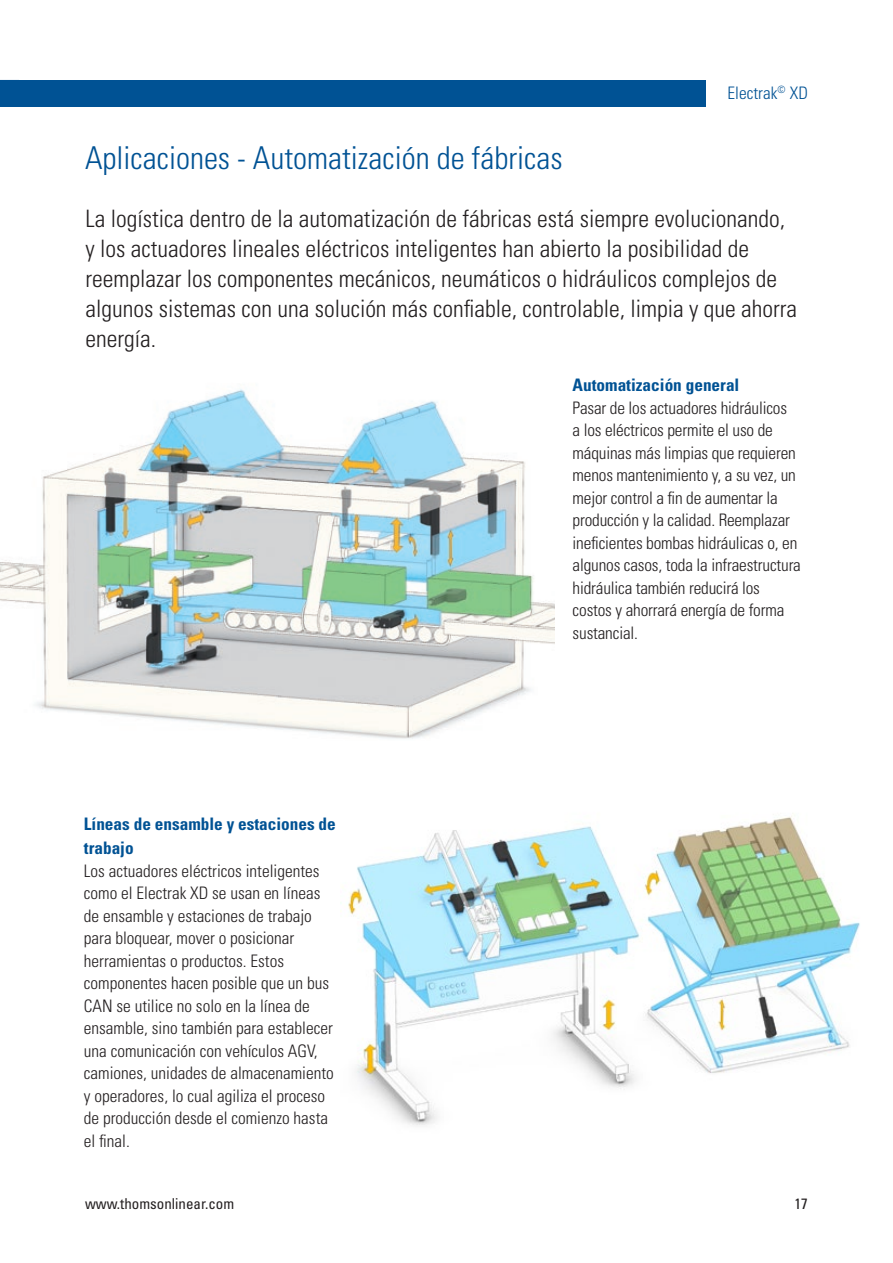
<style>
.page{position:relative;width:893px;height:1263px;background:#fff}
.page>*{position:absolute;margin:0;border:0;box-sizing:border-box;transform-origin:0 0}
.t1{font:300 condensed 31.5px "Univers LT Std";color:#005294}
.t2{font:300 condensed 24px/30px "Univers LT Std";color:#231f20}
.t3{font:300 condensed 17.25px/22.5px "Univers LT Std";color:#231f20}
.t4{font:700 condensed 17.25px/24px "Univers LT Std";color:#005294}
.t5{font:300 condensed 17.25px "Univers LT Std";color:#005294}
.t6{font:condensed 15px "Univers LT Std";color:#231f20}
</style>
<div class="page">
<div style="left:0;top:80px;width:706px;height:27px;background:#005294"></div>
<img style="left:348px;top:816px;width:512px;height:310px">
<img style="left:0;top:389px;width:555px;height:350px">
<p class="t5" style="left:728px;top:82px;width:82px">Electrak<sup>©</sup> XD</p>
<p class="t1" style="left:85px;top:139px;width:479px">Aplicaciones - Automatización de fábricas</p>
<p class="t2" style="left:85px;top:204px;width:713px">La logística dentro de la automatización de fábricas está siempre evolucionando, y los actuadores lineales eléctricos inteligentes han abierto la posibilidad de reemplazar los componentes mecánicos, neumáticos o hidráulicos complejos de algunos sistemas con una solución más confiable, controlable, limpia y que ahorra energía.</p>
<p class="t4" style="left:573px;top:373px;width:168px">Automatización general</p>
<p class="t3" style="left:573px;top:396px;width:230px">Pasar de los actuadores hidráulicos<br>a los eléctricos permite el uso de máquinas más limpias que requieren menos mantenimiento y, a su vez, un mejor control a fin de aumentar la producción y la calidad. Reemplazar ineficientes bombas hidráulicas o, en algunos casos, toda la infraestructura hidráulica también reducirá los costos y ahorrará energía de forma sustancial.</p>
<p class="t4" style="left:84px;top:812px;width:253px">Líneas de ensamble y estaciones de trabajo</p>
<p class="t3" style="left:84px;top:859px;width:251px">Los actuadores eléctricos inteligentes como el Electrak XD se usan en líneas de ensamble y estaciones de trabajo para bloquear, mover o posicionar herramientas o productos. Estos componentes hacen posible que un bus CAN se utilice no solo en la línea de ensamble, sino también para establecer una comunicación con vehículos AGV, camiones, unidades de almacenamiento y operadores, lo cual agiliza el proceso de producción desde el comienzo hasta el final.</p>
<p class="t6" style="left:85px;top:1194px;width:151px">www.thomsonlinear.com</p>
<p class="t6" style="left:795px;top:1194px;width:15px">17</p>
</div>
